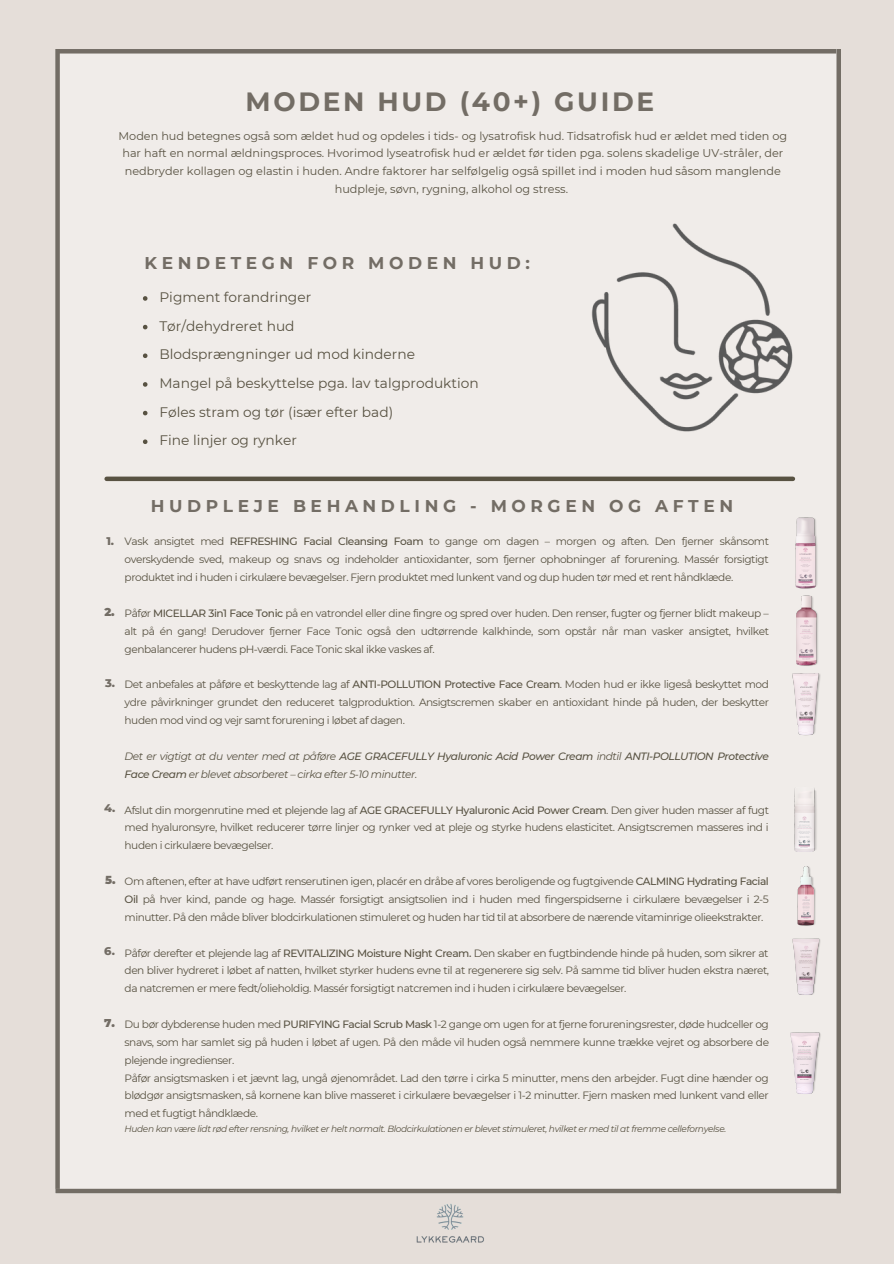
<style>
.page{position:relative;width:894px;height:1264px;background:#fff}
.page>*{position:absolute;margin:0;border:0;box-sizing:border-box;transform-origin:0 0}
.t1{font:700 26.4px "Montserrat";letter-spacing:.105em;color:#736d65}
.t2{font:700 16.95px "Montserrat";letter-spacing:.27em;color:#736d65}
.t3{font:13.8px/28.7px "Montserrat";color:#585242}
.t4{font:800 11.4px "Montserrat";color:#736d65}
.t5{font:900 11.4px "Montserrat";color:#736d65}
.t6{font:11.25px/18px "Montserrat";color:#585242;text-align:center}
.t7{font:10.65px/17.9px "Montserrat";letter-spacing:-.04em;color:#585242;text-align:justify}
.t8{font:italic 10.65px/17.9px "Montserrat";letter-spacing:-.04em;color:#585242}
.t9{font:italic 9px "Montserrat";letter-spacing:-.04em;color:#585242}
.s1{font-weight:500}
</style>
<div class="page">
<div style="left:0;top:0;width:893px;height:1263px;background:#f0ece9"></div>
<div style="left:107px;top:476px;width:685px;height:5px;background:#585242"></div>
<div style="left:0;top:1194px;width:893px;height:69px;background:#e5ded9"></div>
<img style="left:416px;top:1204px;width:68px;height:39px">
<div style="left:55px;top:49px;width:5px;height:1139px;background:#736d65"></div>
<div style="left:55px;top:1188px;width:785px;height:5px;background:#736d65"></div>
<svg style="left:836px;top:49px;width:4px;height:1140px;background:#827c75"></svg>
<div style="left:58px;top:49px;width:778px;height:5px;background:#736d65"></div>
<div style="left:0;top:0;width:54px;height:1263px;background:#e5ded9"></div>
<div style="left:840px;top:49px;width:53px;height:1214px;background:#e5ded9"></div>
<div style="left:0;top:0;width:893px;height:49px;background:#e5ded9"></div>
<img style="left:796px;top:601px;width:22px;height:65px">
<img style="left:792px;top:938px;width:29px;height:57px">
<img style="left:790px;top:1032px;width:31px;height:62px">
<img style="left:792px;top:673px;width:29px;height:63px">
<img style="left:795px;top:517px;width:23px;height:84px">
<img style="left:797px;top:866px;width:19px;height:60px">
<img style="left:591px;top:223px;width:202px;height:209px">
<img style="left:794px;top:788px;width:23px;height:64px">
<svg style="left:143px;top:296px;width:4px;height:5px"></svg>
<svg style="left:143px;top:325px;width:4px;height:4px"></svg>
<svg style="left:143px;top:353px;width:4px;height:5px"></svg>
<svg style="left:143px;top:382px;width:4px;height:5px"></svg>
<svg style="left:143px;top:411px;width:4px;height:4px"></svg>
<svg style="left:143px;top:439px;width:4px;height:5px"></svg>
<h1 class="t1" style="left:245px;top:86px;width:410px">MODEN HUD (40+) GUIDE</h1>
<p class="t6" style="left:118px;top:126px;width:670px">Moden hud betegnes også som ældet hud og opdeles i tids- og lysatrofisk hud. Tidsatrofisk hud er ældet med tiden og har haft en normal ældningsproces. Hvorimod lyseatrofisk hud er ældet før tiden pga. solens skadelige UV-stråler, der nedbryder kollagen og elastin i huden. Andre faktorer har selfølgelig også spillet ind i moden hud såsom manglende hudpleje, søvn, rygning, alkohol og stress.</p>
<h2 class="t2" style="left:144px;top:253px;width:387px">KENDETEGN FOR MODEN HUD:</h2>
<p class="t3" style="left:159px;top:282px;width:321px">Pigment forandringer<br>Tør/dehydreret hud<br>Blodsprængninger ud mod kinderne<br>Mangel på beskyttelse pga. lav talgproduktion<br>Føles stram og tør (især efter bad)<br>Fine linjer og rynker</p>
<h2 class="t2" style="left:151px;top:496px;width:583px">HUDPLEJE BEHANDLING - MORGEN OG AFTEN</h2>
<p class="t4" style="left:106px;top:533px;width:9px">1.</p>
<p class="t5" style="left:104px;top:605px;width:12px">2.</p>
<p class="t4" style="left:105px;top:676px;width:12px">3.</p>
<p class="t4" style="left:104px;top:801px;width:13px">4.</p>
<p class="t5" style="left:105px;top:872px;width:12px">5.</p>
<p class="t4" style="left:104px;top:943px;width:12px">6.</p>
<p class="t5" style="left:104px;top:1016px;width:12px">7.</p>
<p class="t7" style="left:124px;top:532px;width:645px">Vask ansigtet med <span class="s1">REFRESHING Facial Cleansing Foam</span> to gange om dagen – morgen og aften. Den fjerner skånsomt overskydende sved, makeup og snavs og indeholder antioxidanter, som fjerner ophobninger af forurening. Massér forsigtigt produktet ind i huden i cirkulære bevægelser. Fjern produktet med lunkent vand og dup huden tør med et rent håndklæde.</p>
<p class="t7" style="left:124px;top:604px;width:645px">Påfør <span class="s1">MICELLAR 3in1 Face Tonic</span> på en vatrondel eller dine fingre og spred over huden. Den renser, fugter og fjerner blidt makeup – alt på én gang! Derudover fjerner Face Tonic også den udtørrende kalkhinde, som opstår når man vasker ansigtet, hvilket genbalancerer hudens pH-værdi. Face Tonic skal ikke vaskes af.</p>
<p class="t7" style="left:124px;top:675px;width:645px">Det anbefales at påføre et beskyttende lag af <span class="s1">ANTI-POLLUTION Protective Face Cream</span>. Moden hud er ikke ligeså beskyttet mod ydre påvirkninger grundet den reduceret talgproduktion. Ansigtscremen skaber en antioxidant hinde på huden, der beskytter huden mod vind og vejr samt forurening i løbet af dagen.</p>
<p class="t8" style="left:124px;top:747px;width:645px">Det er vigtigt at du venter med at påføre <span class="s1">AGE GRACEFULLY Hyaluronic Acid Power Cream</span> indtil <span class="s1">ANTI-POLLUTION Protective<br>Face Cream</span> er blevet absorberet – cirka efter 5-10 minutter.</p>
<p class="t7" style="left:124px;top:800px;width:645px">Afslut din morgenrutine med et plejende lag af <span class="s1">AGE GRACEFULLY Hyaluronic Acid Power Cream</span>. Den giver huden masser af fugt med hyaluronsyre, hvilket reducerer tørre linjer og rynker ved at pleje og styrke hudens elasticitet. Ansigtscremen masseres ind i huden i cirkulære bevægelser.</p>
<p class="t7" style="left:124px;top:872px;width:645px">Om aftenen, efter at have udført renserutinen igen, placér en dråbe af vores beroligende og fugtgivende <span class="s1">CALMING Hydrating Facial Oil</span> på hver kind, pande og hage. Massér forsigtigt ansigtsolien ind i huden med fingerspidserne i cirkulære bevægelser i 2-5 minutter. På den måde bliver blodcirkulationen stimuleret og huden har tid til at absorbere de nærende vitaminrige olieekstrakter.</p>
<p class="t7" style="left:124px;top:943px;width:646px">Påfør derefter et plejende lag af <span class="s1">REVITALIZING Moisture Night Cream.</span> Den skaber en fugtbindende hinde på huden, som sikrer at den bliver hydreret i løbet af natten, hvilket styrker hudens evne til at regenerere sig selv. På samme tid bliver huden ekstra næret, da natcremen er mere fedt/olieholdig. Massér forsigtigt natcremen ind i huden i cirkulære bevægelser.</p>
<p class="t7" style="left:124px;top:1015px;width:646px;text-align:left">Du bør dybderense huden med <span class="s1">PURIFYING Facial Scrub Mask</span> 1-2 gange om ugen for at fjerne forureningsrester, døde hudceller og snavs, som har samlet sig på huden i løbet af ugen. På den måde vil huden også nemmere kunne trække vejret og absorbere de plejende ingredienser.<br>Påfør ansigtsmasken i et jævnt lag, ungå øjenområdet. Lad den tørre i cirka 5 minutter, mens den arbejder. Fugt dine hænder og blødgør ansigtsmasken, så kornene kan blive masseret i cirkulære bevægelser i 1-2 minutter. Fjern masken med lunkent vand eller med et fugtigt håndklæde.</p>
<p class="t9" style="left:124px;top:1123px;width:603px">Huden kan være lidt rød efter rensning, hvilket er helt normalt. Blodcirkulationen er blevet stimuleret, hvilket er med til at fremme cellefornyelse.</p>
</div>
